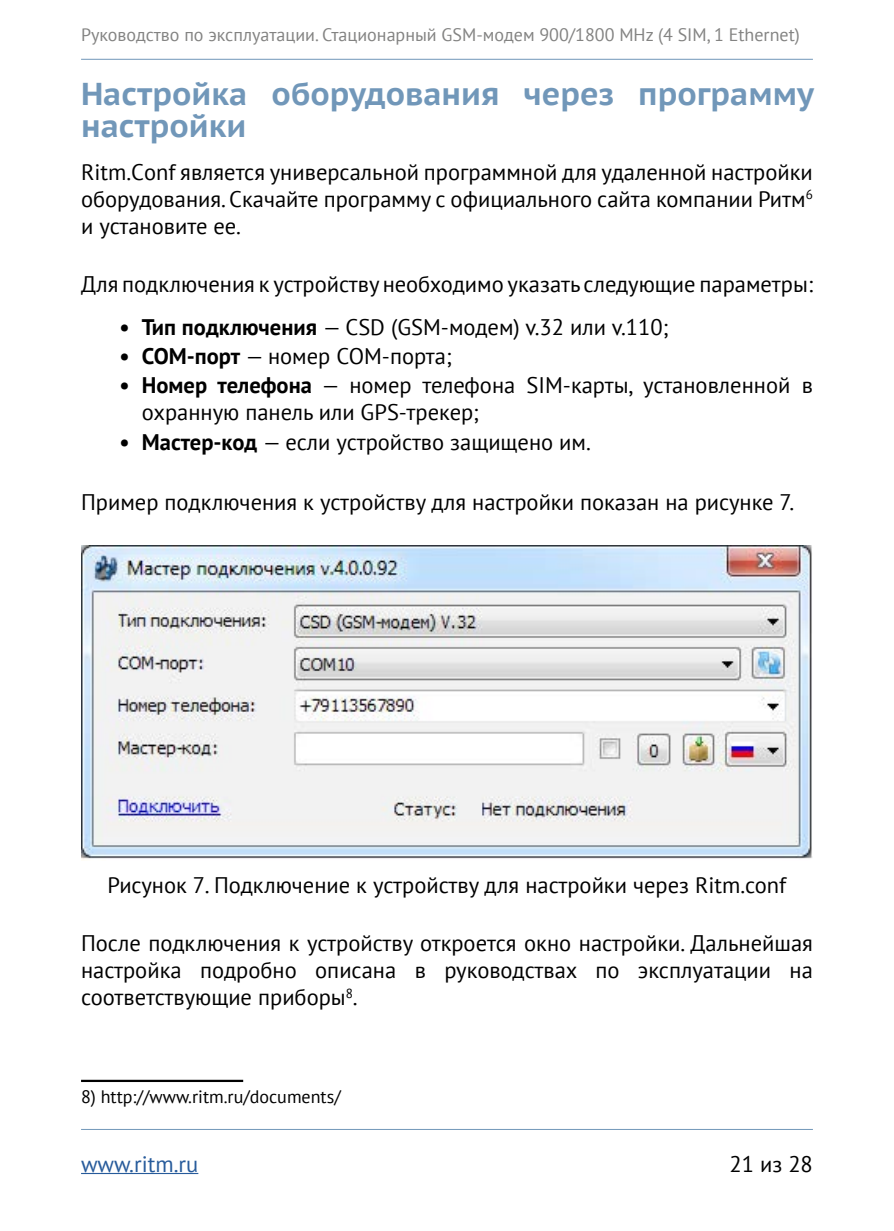
<style>
.page{position:relative;width:894px;height:1231px;background:#fff}
.page>*{position:absolute;margin:0;border:0;box-sizing:border-box;transform-origin:0 0}
.t1{font:700 31.5px/31.5px "PT Sans Caption";color:#7197b9}
.t2{font:22.5px/27px "PT Sans";color:#000;text-align:justify}
.t3{font:22.5px "PT Sans";color:#275b9b}
.t4{font:18px "PT Sans";color:#838382}
.t5{font:18px "PT Sans";color:#000}
.s1{font-weight:700}
</style>
<div class="page">
<hr style="left:81px;top:1173px;width:117px;height:1px;background:#275b9b">
<hr style="left:81px;top:1129px;width:731px;height:1px;background:#7197b9">
<hr style="left:81px;top:59px;width:731px;height:1px;background:#7197b9">
<img style="left:81px;top:545px;width:731px;height:315px">
<hr style="left:81px;top:1080px;width:162px;height:2px;background:#000">
<p class="t4" style="left:81px;top:23px;width:720px">Руководство по эксплуатации. Стационарный GSM-модем 900/1800 МНz (4 SIM, 1 Ethernet)</p>
<h1 class="t1" style="left:81px;top:78px;width:734px">Настройка оборудования через программу настройки</h1>
<p class="t2" style="left:81px;top:158px;width:733px">Ritm.Сonf является универсальной программной для удаленной настройки оборудования. Скачайте программу с официального сайта компании Ритм<sup>6 </sup>и установите ее.</p>
<p class="t2" style="left:81px;top:270px;width:733px">Для подключения к устройству необходимо указать следующие параметры:</p>
<p class="t2" style="left:119px;top:313px;width:550px"><span class="s1">• Тип подключения</span> — CSD (GSM-модем) v.32 или v.110;</p>
<p class="t2" style="left:119px;top:342px;width:334px"><span class="s1">• COM-порт</span> — номер COM-порта;</p>
<p class="t2" style="left:142px;top:371px;width:672px;text-indent:-22px"><span class="s1">• Номер телефона</span> — номер телефона SIM-карты, установленной в охранную панель или GPS-трекер;</p>
<p class="t2" style="left:119px;top:428px;width:473px"><span class="s1">• Мастер-код</span> — если устройство защищено им.</p>
<p class="t2" style="left:81px;top:488px;width:714px">Пример подключения к устройству для настройки показан на рисунке 7.</p>
<p class="t2" style="left:107px;top:871px;width:680px">Рисунок 7. Подключение к устройству для настройки через Ritm.conf</p>
<p class="t2" style="left:81px;top:929px;width:733px">После подключения к устройству откроется окно настройки. Дальнейшая настройка подробно описана в руководствах по эксплуатации на соответствующие приборы<sup>8</sup>.</p>
<p class="t5" style="left:81px;top:1085px;width:261px">8) http://www.ritm.ru/documents/</p>
<p class="t3" style="left:81px;top:1149px;width:119px">www.ritm.ru</p>
<p class="t2" style="left:729px;top:1150px;width:85px">21 из 28</p>
</div>
